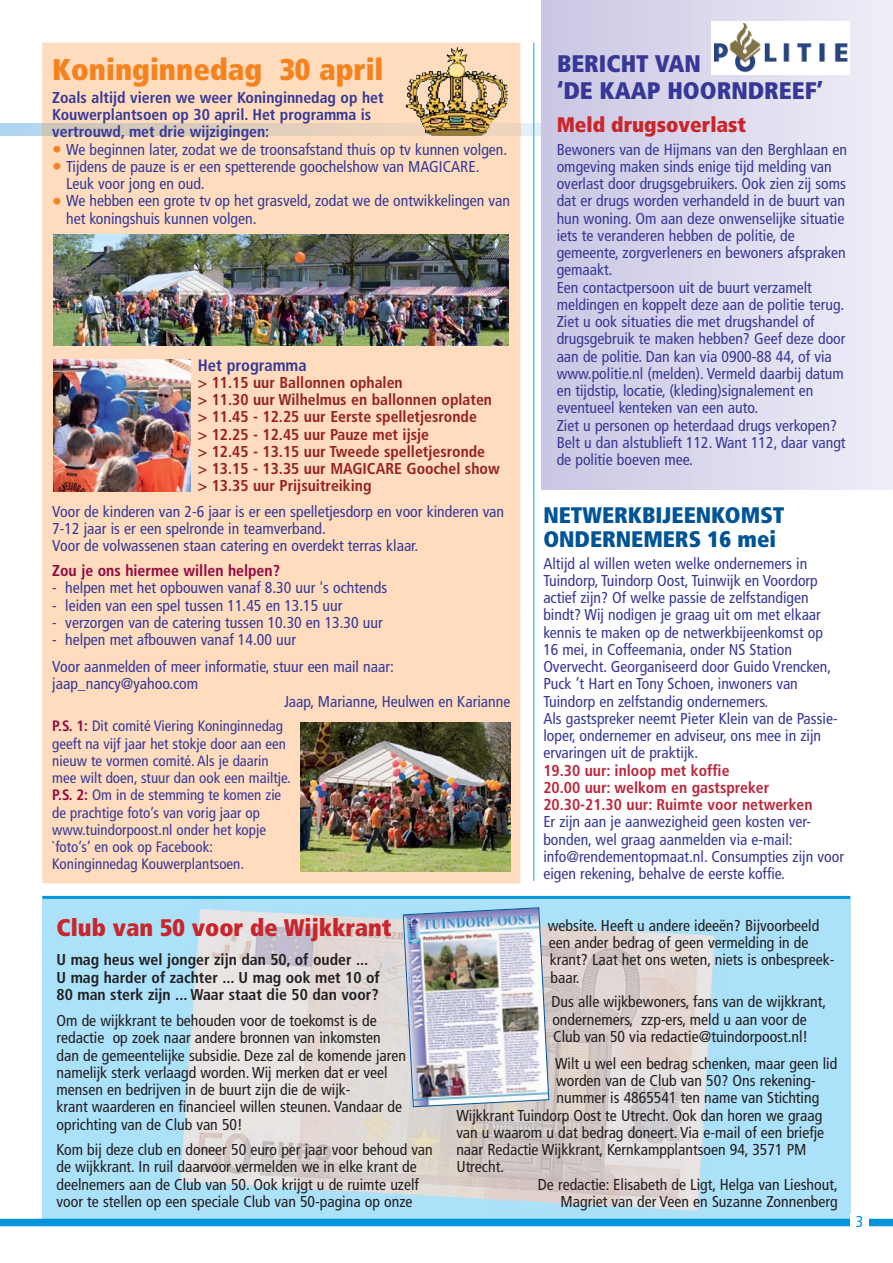
<style>
.page{position:relative;width:893px;height:1263px;background:#fff}
.page>*{position:absolute;margin:0;border:0;box-sizing:border-box;transform-origin:0 0}
.t1{font:900 condensed 30px "Frutiger";color:#f5821f}
.t2{font:900 condensed 24px/27px "Frutiger";color:#373896}
.t3{font:900 condensed 24px "Frutiger";color:#c9252b}
.t4{font:900 condensed 22.5px/24px "Frutiger";color:#005496}
.t5{font:900 condensed 21px "Frutiger";color:#c9252b}
.t6{font:700 condensed 16.5px "Frutiger";color:#373896}
.t7{font:condensed 15.75px/17.2px "Frutiger";color:#373896}
.t8{font:condensed 15.75px/17.2px "Frutiger";color:#231f20}
.t9{font:700 condensed 15.75px/17.2px "Frutiger";color:#95221e}
.t10{font:700 condensed 15.75px/17.2px "Frutiger";color:#231f20}
.t11{font:700 condensed 15.75px/17.2px "Frutiger";color:#373896}
.t12{font:700 condensed 15.75px/17.2px "Frutiger";color:#bc263b}
.t13{font:700 condensed 15.75px "Frutiger";color:#910841}
.t14{font:condensed 15.75px "Frutiger";color:#0095da}
.t15{font:condensed 15px/17.2px "Frutiger";color:#373896}
.s1{font-size:19.5px;color:#f5821f}
.s2{font-weight:700;color:#910841}
</style>
<div class="page">
<img style="left:42px;top:900px;width:808px;height:319px">
<svg style="left:0;top:124px;width:3px;height:11px"></svg>
<svg style="left:3px;top:124px;width:539px;height:12px"></svg>
<div style="left:0;top:1219px;width:892px;height:7px;background:#0095da"></div>
<div style="left:850px;top:1214px;width:19px;height:48px;background:#fff"></div>
<div style="left:42px;top:43px;width:478px;height:840px;background:#fedcbd"></div>
<img style="left:42px;top:124px;width:478px;height:12px">
<img style="left:54px;top:235px;width:454px;height:111px">
<img style="left:406px;top:47px;width:61px;height:57px">
<hr style="left:533px;top:43px;width:1px;height:838px;background:#00aeef">
<div style="left:542px;top:0;width:350px;height:489px;background:linear-gradient(to right,#cac6e3,#eeedf7)"></div>
<div style="left:711px;top:21px;width:138px;height:53px;background:#fff"></div>
<img style="left:714px;top:23px;width:133px;height:50px">
<img style="left:403px;top:907px;width:146px;height:200px">
<hr style="left:42px;top:896px;width:808px;height:3px;background:#0095da">
<img style="left:53px;top:359px;width:137px;height:133px">
<img style="left:300px;top:723px;width:210px;height:148px">
<h2 class="t2" style="left:557px;top:52px;width:267px">BERICHT VAN<br>‘DE KAAP HOORNDREEF’</h2>
<h3 class="t5" style="left:557px;top:117px;width:191px">Meld drugsoverlast</h3>
<p class="t7" style="left:557px;top:142px;width:292px">Bewoners van de Hijmans van den Berghlaan en omgeving maken sinds enige tijd melding van overlast door drugsgebruikers. Ook zien zij soms dat er drugs worden verhandeld in de buurt van hun woning. Om aan deze onwenselijke situatie iets te veranderen hebben de politie, de gemeente, zorgverleners en bewoners afspraken gemaakt.<br>Een contactpersoon uit de buurt verzamelt meldingen en koppelt deze aan de politie terug.<br>Ziet u ook situaties die met drugshandel of drugsgebruik te maken hebben? Geef deze door aan de politie. Dan kan via 0900-88 44, of via www.politie.nl (melden). Vermeld daarbij datum en tijdstip, locatie, (kleding)signalement en eventueel kenteken van een auto.<br>Ziet u personen op heterdaad drugs verkopen?<br>Belt u dan alstublieft 112. Want 112, daar vangt de politie boeven mee.</p>
<h1 class="t1" style="left:52px;top:57px;width:333px">Koninginnedag 30 april</h1>
<p class="t11" style="left:52px;top:90px;width:333px">Zoals altijd vieren we weer Koninginnedag op het<br>Kouwerplantsoen op 30 april. Het programma is vertrouwd, met drie wijzigingen:</p>
<p class="t7" style="left:52px;top:142px;width:456px"><span class="s1">•</span> We beginnen later, zodat we de troonsafstand thuis op tv kunnen volgen.</p>
<p class="t7" style="left:66px;top:159px;width:415px;text-indent:-14px"><span class="s1">•</span> Tijdens de pauze is er een spetterende goochelshow van MAGICARE.<br>Leuk voor jong en oud.</p>
<p class="t7" style="left:66px;top:194px;width:445px;text-indent:-14px"><span class="s1">•</span> We hebben een grote tv op het grasveld, zodat we de ontwikkelingen van het koningshuis kunnen volgen.</p>
<p class="t6" style="left:198px;top:358px;width:110px">Het programma</p>
<p class="t9" style="left:198px;top:375px;width:303px">&gt; 11.15 uur Ballonnen ophalen<br>&gt; 11.30 uur Wilhelmus en ballonnen oplaten &gt; 11.45 - 12.25 uur Eerste spelletjesronde<br>&gt; 12.25 - 12.45 uur Pauze met ijsje<br>&gt; 12.45 - 13.15 uur Tweede spelletjesronde<br>&gt; 13.15 - 13.35 uur MAGICARE Goochel show &gt; 13.35 uur Prijsuitreiking</p>
<p class="t7" style="left:52px;top:504px;width:453px">Voor de kinderen van 2-6 jaar is er een spelletjesdorp en voor kinderen van<br>7-12 jaar is er een spelronde in teamverband.<br>Voor de volwassenen staan catering en overdekt terras klaar.</p>
<p class="t13" style="left:52px;top:564px;width:229px">Zou je ons hiermee willen helpen?</p>
<p class="t7" style="left:52px;top:581px;width:336px">- helpen met het opbouwen vanaf 8.30 uur 's ochtends</p>
<p class="t7" style="left:52px;top:598px;width:292px">- leiden van een spel tussen 11.45 en 13.15 uur</p>
<p class="t7" style="left:52px;top:615px;width:332px">- verzorgen van de catering tussen 10.30 en 13.30 uur</p>
<p class="t7" style="left:52px;top:627px;width:343px;line-height:27px">- helpen met afbouwen vanaf 14.00 uur<br>Voor aanmelden of meer informatie, stuur een mail naar:</p>
<p class="t7" style="left:52px;top:677px;width:147px">jaap_nancy@yahoo.com</p>
<p class="t7" style="left:284px;top:694px;width:228px">Jaap, Marianne, Heulwen en Karianne</p>
<p class="t15" style="left:52px;top:719px;width:240px"><span class="s2">P.S. 1:</span> Dit comité Viering Koninginnedag geeft na vijf jaar het stokje door aan een nieuw te vormen comité. Als je daarin mee wilt doen, stuur dan ook een mailtje.<br><span class="s2">P.S. 2:</span> Om in de stemming te komen zie de prachtige foto’s van vorig jaar op www.tuindorpoost.nl onder het kopje `foto’s’ en ook op Facebook:<br>Koninginnedag Kouwerplantsoen.</p>
<h3 class="t4" style="left:543px;top:505px;width:243px">NETWERKBIJEENKOMST<br>ONDERNEMERS 16 mei</h3>
<p class="t7" style="left:543px;top:556px;width:296px">Altijd al willen weten welke ondernemers in Tuindorp, Tuindorp Oost, Tuinwijk en Voordorp actief zijn? Of welke passie de zelfstandigen bindt? Wij nodigen je graag uit om met elkaar kennis te maken op de netwerkbijeenkomst op 16 mei, in Coffeemania, onder NS Station Overvecht. Georganiseerd door Guido Vrencken, Puck ’t Hart en Tony Schoen, inwoners van Tuindorp en zelfstandig ondernemers.<br>Als gastspreker neemt Pieter Klein van de Passie&shy;loper, ondernemer en adviseur, ons mee in zijn ervaringen uit de praktijk.</p>
<p class="t12" style="left:543px;top:763px;width:271px">19.30 uur: inloop met koffie<br>20.00 uur: welkom en gastspreker<br>20.30-21.30 uur: Ruimte voor netwerken</p>
<p class="t7" style="left:543px;top:815px;width:302px">Er zijn aan je aanwezigheid geen kosten ver&shy;bonden, wel graag aanmelden via e-mail: info@rendementopmaat.nl. Consumpties zijn voor eigen rekening, behalve de eerste koffie.</p>
<p class="t8" style="left:548px;top:918px;width:288px">website. Heeft u andere ideeën? Bijvoorbeeld een ander bedrag of geen vermelding in de krant? Laat het ons weten, niets is onbespreek&shy;baar.</p>
<p class="t8" style="left:551px;top:995px;width:276px">Dus alle wijkbewoners, fans van de wijkkrant, ondernemers, zzp-ers, meld u aan voor de<br>Club van 50 via redactie@tuindorpoost.nl!</p>
<p class="t8" style="left:555px;top:1056px;width:284px">Wilt u wel een bedrag schenken, maar geen lid</p>
<p class="t8" style="left:556px;top:1073px;width:261px">worden van de Club van 50? Ons rekening-</p>
<p class="t8" style="left:556px;top:1091px;width:264px">nummer is 4865541 ten name van Stichting</p>
<p class="t8" style="left:456px;top:1108px;width:368px">Wijkkrant Tuindorp Oost te Utrecht. Ook dan horen we graag</p>
<p class="t8" style="left:456px;top:1125px;width:369px">van u waarom u dat bedrag doneert. Via e-mail of een briefje</p>
<p class="t8" style="left:456px;top:1142px;width:352px">naar Redactie Wijkkrant, Kernkampplantsoen 94, 3571 PM</p>
<p class="t8" style="left:456px;top:1160px;width:49px">Utrecht.</p>
<p class="t8" style="left:538px;top:1177px;width:301px">De redactie: Elisabeth de Ligt, Helga van Lieshout,</p>
<p class="t8" style="left:560px;top:1194px;width:279px">Magriet van der Veen en Suzanne Zonnenberg</p>
<h2 class="t3" style="left:57px;top:918px;width:337px">Club van 50 voor de Wijkkrant</h2>
<p class="t10" style="left:57px;top:953px;width:325px">U mag heus wel jonger zijn dan 50, of ouder ...<br>U mag harder of zachter ... U mag ook met 10 of<br>80 man sterk zijn ... Waar staat die 50 dan voor?</p>
<p class="t8" style="left:57px;top:1013px;width:351px">Om de wijkkrant te behouden voor de toekomst is de redactie op zoek naar andere bronnen van inkomsten dan de gemeentelijke subsidie. Deze zal de komende jaren namelijk sterk verlaagd worden. Wij merken dat er veel mensen en bedrijven in de buurt zijn die de wijk-<br>krant waarderen en financieel willen steunen. Vandaar de oprichting van de Club van 50!</p>
<p class="t8" style="left:57px;top:1142px;width:378px">Kom bij deze club en doneer 50 euro per jaar voor behoud van de wijkkrant. In ruil daarvoor vermelden we in elke krant de deelnemers aan de Club van 50. Ook krijgt u de ruimte uzelf voor te stellen op een speciale Club van 50-pagina op onze</p>
<p class="t14" style="left:856px;top:1216px;width:9px">3</p>
</div>
